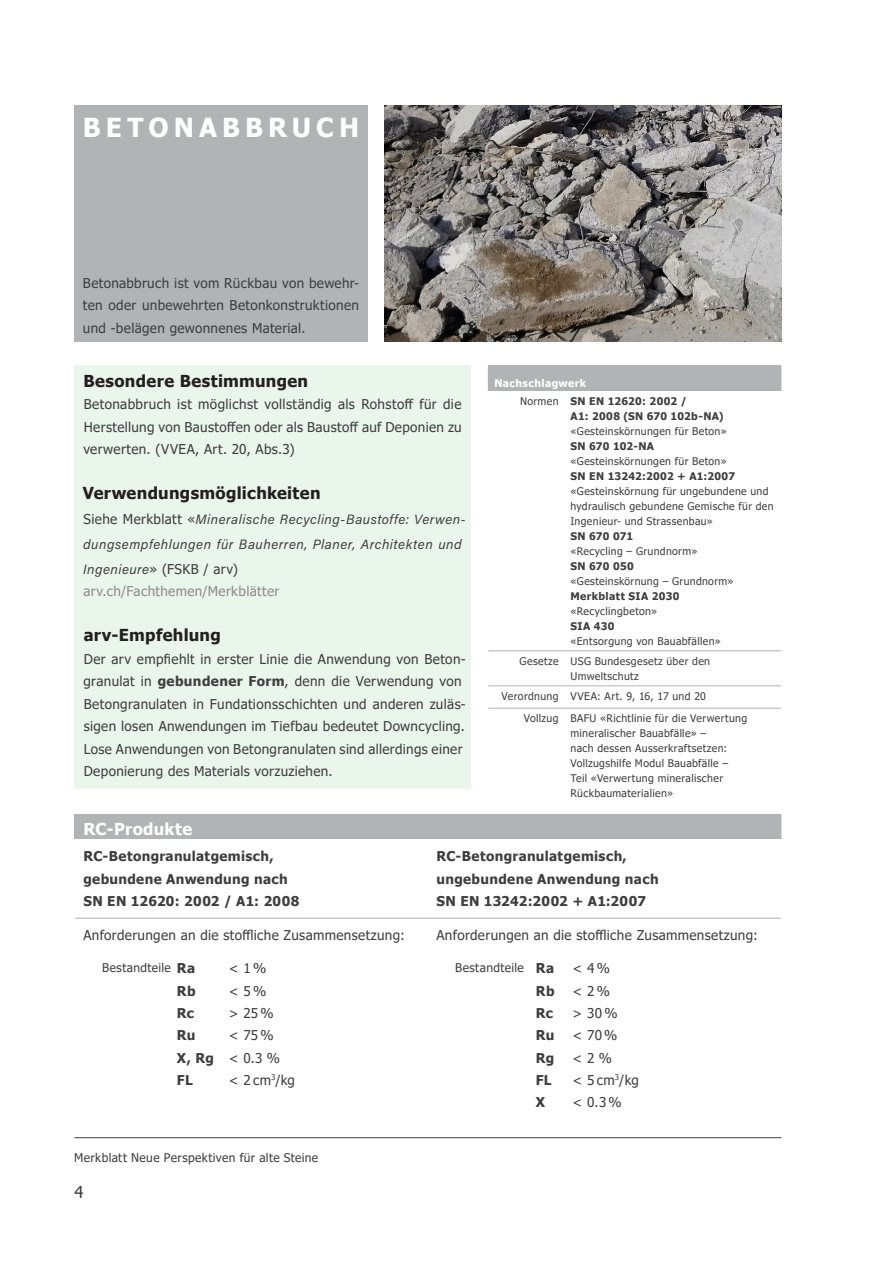
<style>
.page{position:relative;width:893px;height:1263px;background:#fff}
.page>*{position:absolute;margin:0;border:0;box-sizing:border-box;transform-origin:0 0}
.Profiltitel{font:700 26.25px "Tahoma";letter-spacing:.19em;color:#fff}
.Tabellenschrift_Titel_schwarz{font:700 16.5px "Tahoma";letter-spacing:.02em;color:#231f20}
.Tabellenschrift_Titel{font:700 16.5px "Tahoma";letter-spacing:.02em;color:#fff}
.t1{font:16.5px "Tahoma";color:#3e3e3f}
.Tabellenschrift{font:13.5px/22.5px "Tahoma";letter-spacing:.025em;color:#3e3e3f;text-align:justify}
.Tabellenschrift-2{font:700 13.5px/22.5px "Tahoma";letter-spacing:.025em;color:#3e3e3f}
.Tabellenschrift-3{font:13.5px/24.8px "Acumin Variable Concept";letter-spacing:.04em;color:#3e3e3f}
.Absenderadresse{font:13.5px "Tahoma";letter-spacing:.01em;color:#3e3e3f}
.Tabellenschrift-4{font:13.5px "Tahoma";letter-spacing:.025em;color:#8b8d90}
.Absenderadresse-2{font:700 13.5px "Tahoma";letter-spacing:.02em;color:#3e3e3f}
.Tabellenschrift-5{font:12px "Tahoma";letter-spacing:.03em;color:#3e3e3f}
.Tabellenschrift_klein{font:10.5px/15px "Tahoma";letter-spacing:.035em;color:#3e3e3f}
.Tabellenschrift_klein-2{font:700 10.5px/15px "Tahoma";letter-spacing:.035em;color:#3e3e3f}
.Tabellenschrift_klein_Titel{font:700 10.5px "Tahoma";letter-spacing:.035em;color:#fff}
.s1{font-family:"Tahoma"}
.s2{font-weight:700}
.s3{font-weight:400}
</style>
<div class="page">
<hr style="left:74px;top:1137px;width:707px;height:1px;background:#3e3e3f">
<div style="left:74px;top:105px;width:294px;height:236px;background:#b1b3b4"></div>
<img style="left:385px;top:105px;width:396px;height:236px">
<div style="left:74px;top:366px;width:397px;height:423px;background:#eaf5ec"></div>
<div style="left:488px;top:366px;width:293px;height:25px;background:#b1b3b4"></div>
<svg style="left:781px;top:366px;width:1px;height:25px"></svg>
<hr style="left:488px;top:650px;width:76px;height:1px;background:#b1b3b4">
<hr style="left:564px;top:650px;width:217px;height:1px;background:#b1b3b4">
<hr style="left:488px;top:685px;width:76px;height:1px;background:#b1b3b4">
<hr style="left:564px;top:685px;width:217px;height:1px;background:#b1b3b4">
<hr style="left:488px;top:708px;width:76px;height:1px;background:#b1b3b4">
<hr style="left:564px;top:708px;width:217px;height:1px;background:#b1b3b4">
<div style="left:75px;top:814px;width:706px;height:25px;background:#b1b3b4"></div>
<svg style="left:781px;top:814px;width:1px;height:25px"></svg>
<hr style="left:75px;top:918px;width:353px;height:1px;background:#b1b3b4">
<hr style="left:428px;top:918px;width:353px;height:1px;background:#b1b3b4">
<p class="Profiltitel" style="left:83px;top:109px;width:278px">BETONABBRUCH</p>
<p class="Tabellenschrift" style="left:83px;top:272px;width:278px">Betonabbruch ist vom Rückbau von bewehr&shy;ten oder unbewehrten Betonkonstruktionen und -belägen gewonnenes Material.</p>
<p class="Tabellenschrift_Titel_schwarz" style="left:83px;top:369px;width:226px">Besondere Bestimmungen</p>
<p class="Tabellenschrift" style="left:83px;top:394px;width:380px">Betonabbruch ist möglichst vollständig als Rohstoff für die Herstellung von Baustoffen oder als Baustoff auf Deponien zu verwerten. (VVEA, Art. 20, Abs.3)</p>
<p class="Tabellenschrift_Titel_schwarz" style="left:83px;top:482px;width:239px">Verwendungsmöglichkeiten</p>
<p class="Tabellenschrift-3" style="left:83px;top:506px;width:384px"><span class="s1">Siehe Merkblatt «</span>Mineralische Recycling-Baustoffe: Verwen&shy;dungsempfehlungen für Bauherren, Planer, Architekten und<br>Ingenieure<span class="s1">» (FSKB / arv)</span></p>
<p class="Tabellenschrift-4" style="left:84px;top:582px;width:197px">arv.ch/Fachthemen/Merkblätter</p>
<p class="Tabellenschrift_Titel_schwarz" style="left:84px;top:623px;width:139px">arv-Empfehlung</p>
<p class="Tabellenschrift" style="left:84px;top:648px;width:384px;text-align:left">Der arv empfiehlt in erster Linie die Anwendung von Beton&shy;granulat in <span class="s2">gebundener Form</span>, denn die Verwendung von Betongranulaten in Fundationsschichten und anderen zuläs&shy;sigen losen Anwendungen im Tiefbau bedeutet Downcycling.<br>Lose Anwendungen von Betongranulaten sind allerdings einer Deponierung des Materials vorzuziehen.</p>
<p class="Tabellenschrift_klein_Titel" style="left:494px;top:376px;width:93px">Nachschlagwerk</p>
<p class="Tabellenschrift_klein" style="left:520px;top:394px;width:40px">Normen</p>
<p class="Tabellenschrift_klein-2" style="left:570px;top:394px;width:118px">SN EN 12620: 2002 /</p>
<p class="Tabellenschrift_klein" style="left:570px;top:409px;width:158px"><span class="s2">A1: 2008 (SN 670 102b-NA) </span>«Gesteinskörnungen für Beton»</p>
<p class="Tabellenschrift_klein" style="left:570px;top:439px;width:158px"><span class="s2">SN 670 102-NA </span>«Gesteinskörnungen für Beton»</p>
<p class="Tabellenschrift_klein" style="left:570px;top:469px;width:205px"><span class="s2">SN EN 13242:2002 + A1:2007 </span>«Gesteinskörnung für ungebundene und hydraulisch gebundene Gemische für den Ingenieur- und Strassenbau»</p>
<p class="Tabellenschrift_klein" style="left:570px;top:529px;width:128px"><span class="s2">SN 670 071<br></span>«Recycling – Grundnorm»</p>
<p class="Tabellenschrift_klein" style="left:570px;top:559px;width:165px"><span class="s2">SN 670 050<br></span>«Gesteinskörnung – Grundnorm»</p>
<p class="Tabellenschrift_klein-2" style="left:570px;top:589px;width:111px">Merkblatt SIA 2030 <span class="s3">«Recyclingbeton»</span></p>
<p class="Tabellenschrift_klein" style="left:570px;top:619px;width:152px"><span class="s2">SIA 430<br></span>«Entsorgung von Bauabfällen»</p>
<p class="Tabellenschrift_klein" style="left:520px;top:654px;width:40px">Gesetze</p>
<p class="Tabellenschrift_klein" style="left:570px;top:654px;width:141px">USG Bundesgesetz über den<br>Umweltschutz</p>
<p class="Tabellenschrift_klein" style="left:502px;top:689px;width:58px">Verordnung</p>
<p class="Tabellenschrift_klein" style="left:570px;top:689px;width:137px">VVEA: Art. 9, 16, 17 und 20</p>
<p class="Tabellenschrift_klein" style="left:524px;top:711px;width:36px">Vollzug</p>
<p class="Tabellenschrift_klein" style="left:570px;top:711px;width:178px">BAFU «Richtlinie für die Verwertung mineralischer Bauabfälle» –<br>nach dessen Ausserkraftsetzen:</p>
<p class="Tabellenschrift_klein" style="left:570px;top:756px;width:159px">Vollzugshilfe Modul Bauabfälle –<br>Teil «Verwertung mineralischer<br>Rückbaumaterialien»</p>
<p class="Tabellenschrift_Titel" style="left:83px;top:818px;width:110px">RC-Produkte</p>
<p class="Tabellenschrift-2" style="left:83px;top:845px;width:192px">RC-Betongranulatgemisch,</p>
<p class="Tabellenschrift-2" style="left:83px;top:868px;width:218px">gebundene Anwendung nach<br>SN EN 12620: 2002 / A1: 2008</p>
<p class="Tabellenschrift" style="left:83px;top:925px;width:323px">Anforderungen an die stoffliche Zusammensetzung:</p>
<p class="Tabellenschrift-5" style="left:102px;top:960px;width:70px">Bestandteile</p>
<p class="Absenderadresse-2" style="left:177px;top:959px;width:20px">Ra</p>
<p class="Absenderadresse" style="left:229px;top:959px;width:39px">&lt; 1%</p>
<p class="Absenderadresse-2" style="left:177px;top:981px;width:20px">Rb</p>
<p class="Absenderadresse" style="left:229px;top:982px;width:39px">&lt; 5%</p>
<p class="Absenderadresse-2" style="left:177px;top:1003px;width:19px">Rc</p>
<p class="Absenderadresse" style="left:229px;top:1004px;width:46px">&gt; 25%</p>
<p class="Absenderadresse-2" style="left:177px;top:1026px;width:20px">Ru</p>
<p class="Absenderadresse" style="left:229px;top:1026px;width:46px">&lt; 75%</p>
<p class="Absenderadresse-2" style="left:177px;top:1048px;width:39px">X, Rg</p>
<p class="Absenderadresse" style="left:229px;top:1048px;width:53px">&lt; 0.3 %</p>
<p class="Absenderadresse-2" style="left:177px;top:1070px;width:17px">FL</p>
<p class="Absenderadresse" style="left:229px;top:1071px;width:68px">&lt; 2 cm<sup>3</sup>/kg</p>
<p class="Tabellenschrift-5" style="left:74px;top:1150px;width:245px">Merkblatt Neue Perspektiven für alte Steine</p>
<p class="t1" style="left:74px;top:1181px;width:11px">4</p>
<p class="Tabellenschrift-2" style="left:436px;top:845px;width:192px">RC-Betongranulatgemisch,</p>
<p class="Tabellenschrift-2" style="left:436px;top:868px;width:224px">ungebundene Anwendung nach<br>SN EN 13242:2002 + A1:2007</p>
<p class="Tabellenschrift" style="left:436px;top:925px;width:323px">Anforderungen an die stoffliche Zusammensetzung:</p>
<p class="Tabellenschrift-5" style="left:455px;top:960px;width:70px">Bestandteile</p>
<p class="Absenderadresse-2" style="left:536px;top:959px;width:20px">Ra</p>
<p class="Absenderadresse" style="left:573px;top:959px;width:39px">&lt; 4%</p>
<p class="Absenderadresse-2" style="left:536px;top:981px;width:20px">Rb</p>
<p class="Absenderadresse" style="left:573px;top:982px;width:39px">&lt; 2%</p>
<p class="Absenderadresse-2" style="left:536px;top:1003px;width:19px">Rc</p>
<p class="Absenderadresse" style="left:573px;top:1004px;width:47px">&gt; 30%</p>
<p class="Absenderadresse-2" style="left:536px;top:1026px;width:20px">Ru</p>
<p class="Absenderadresse" style="left:573px;top:1026px;width:46px">&lt; 70%</p>
<p class="Absenderadresse-2" style="left:536px;top:1048px;width:20px">Rg</p>
<p class="Absenderadresse" style="left:573px;top:1048px;width:41px">&lt; 2 %</p>
<p class="Absenderadresse-2" style="left:536px;top:1070px;width:17px">FL</p>
<p class="Absenderadresse" style="left:573px;top:1071px;width:68px">&lt; 5 cm<sup>3</sup>/kg</p>
<p class="Absenderadresse-2" style="left:536px;top:1093px;width:11px">X</p>
<p class="Absenderadresse" style="left:573px;top:1093px;width:51px">&lt; 0.3 %</p>
</div>
